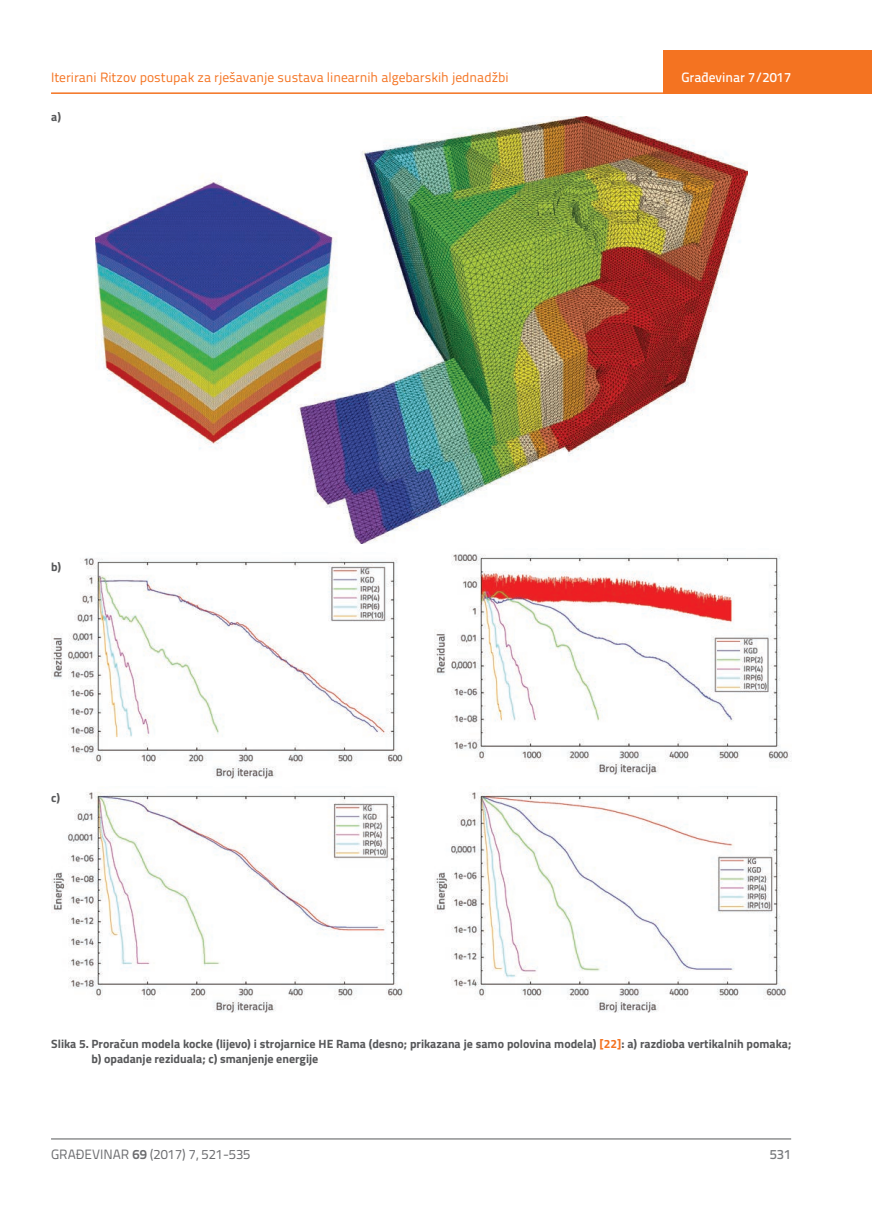
<style>
.page{position:relative;width:872px;height:1212px;background:#fff}
.page>*{position:absolute;margin:0;border:0;box-sizing:border-box;transform-origin:0 0}
.t1{font:13.5px "Titillium Text 22 L";color:#f47321}
.t2{font:13.5px "Titillium Text 22 L";color:#6c6d70}
.t3{font:500 13.5px "Titillium Text 22 L";color:#fff}
.t4{font:500 13.5px "Titillium Text 22 L";color:#787a7d}
.t5{font:700 12px/15px "Titillium";color:#57585a}
.s1{color:#f47321}
.s2{font-weight:700}
</style>
<div class="page">
<hr style="left:51px;top:92px;width:821px;height:2px;background:#f47321">
<div style="left:663px;top:50px;width:209px;height:44px;background:#f47321"></div>
<hr style="left:51px;top:1139px;width:740px;height:1px;background:#57585a">
<img style="left:96px;top:116px;width:651px;height:427px">
<img style="left:51px;top:558px;width:352px;height:220px">
<img style="left:434px;top:554px;width:357px;height:220px">
<img style="left:434px;top:792px;width:352px;height:220px">
<img style="left:51px;top:792px;width:352px;height:220px">
<p class="t1" style="left:51px;top:68px;width:459px">Iterirani Ritzov postupak za rješavanje sustava linearnih algebarskih jednadžbi</p>
<p class="t5" style="left:51px;top:108px;width:11px">a)</p>
<p class="t3" style="left:681px;top:67px;width:111px">Građevinar 7/2017</p>
<p class="t5" style="left:51px;top:558px;width:11px">b)</p>
<p class="t5" style="left:51px;top:790px;width:11px">c)</p>
<p class="t5" style="left:92px;top:1036px;width:701px;text-indent:-40px">Slika 5. Proračun modela kocke (lijevo) i strojarnice HE Rama (desno; prikazana je samo polovina modela) <span class="s1">[22]</span>: a) razdioba vertikalnih pomaka; b) opadanje reziduala; c) smanjenje energije</p>
<p class="t2" style="left:51px;top:1144px;width:201px">GRAĐEVINAR <span class="s2">69</span> (2017) 7, 521-535</p>
<p class="t4" style="left:769px;top:1144px;width:23px">531</p>
</div>
